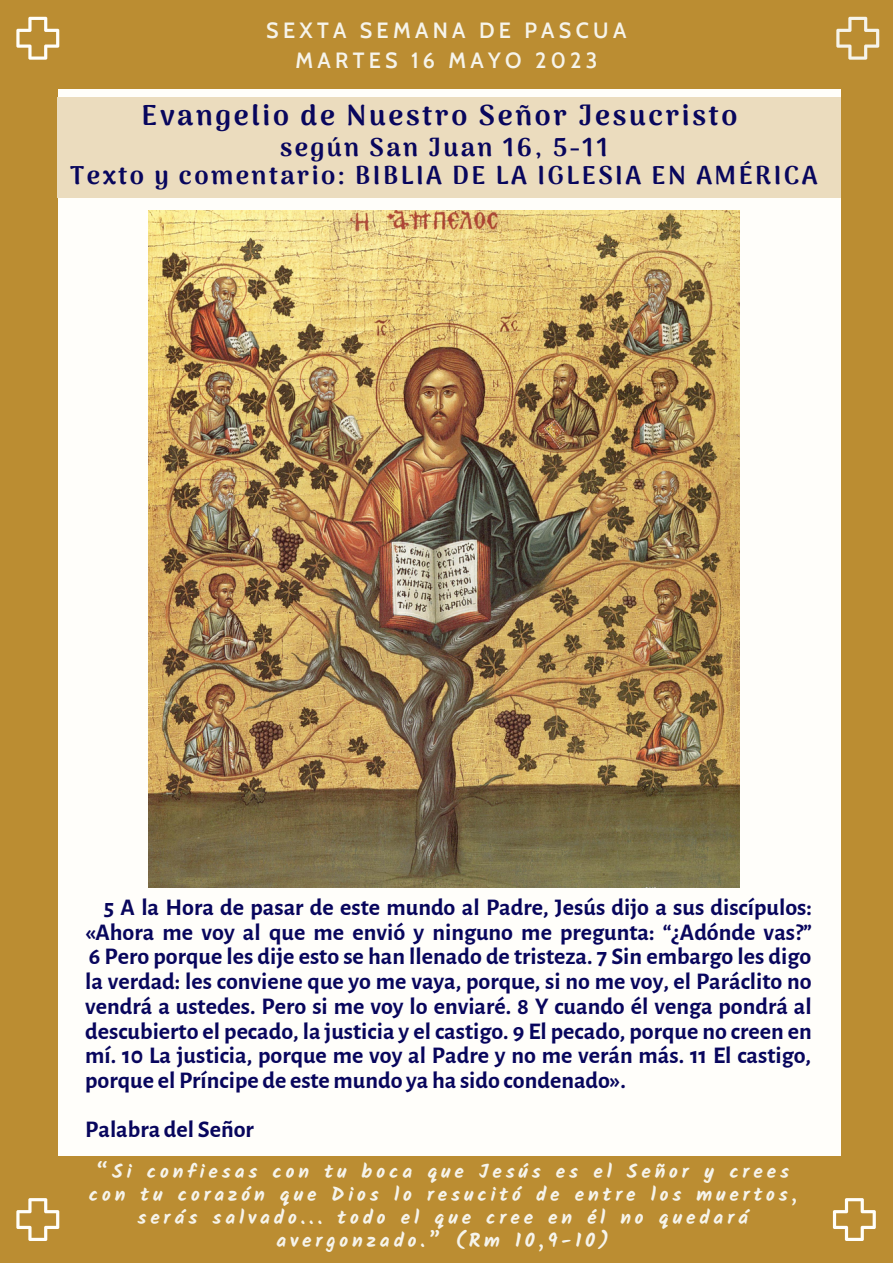
<style>
.page{position:relative;width:893px;height:1264px;background:#fff}
.page>*{position:absolute;margin:0;border:0;box-sizing:border-box;transform-origin:0 0}
.t1{font:900 28.5px "Arima Madurai";letter-spacing:.095em;color:#08065d}
.t2{font:900 25.5px "Arima Madurai";letter-spacing:.095em;color:#08065d}
.t3{font:700 24px/24.8px "Alegreya Sans";color:#08065d;text-align:justify}
.t4{font:600 21.45px "Cabin";letter-spacing:.2em;color:#f6f4eb}
.t5{font:700 19.35px/23.2px "Kalam";letter-spacing:.2em;color:#f6f4eb;text-align:center}
</style>
<div class="page">
<div style="left:0;top:0;width:892px;height:1262px;background:#bb8d32"></div>
<div style="left:58px;top:89px;width:782px;height:1067px;background:#fffefa"></div>
<div style="left:57px;top:97px;width:783px;height:101px;background:#ebdcbe"></div>
<svg style="left:16px;top:17px;width:43px;height:43px"></svg>
<svg style="left:832px;top:1198px;width:43px;height:42px"></svg>
<svg style="left:16px;top:1198px;width:43px;height:42px"></svg>
<svg style="left:836px;top:17px;width:43px;height:43px"></svg>
<img style="left:149px;top:210px;width:590px;height:677px">
<p class="t4" style="left:266px;top:18px;width:361px">SEXTA SEMANA DE PASCUA</p>
<p class="t4" style="left:295px;top:47px;width:303px">MARTES 16 MAYO 2023</p>
<p class="t1" style="left:142px;top:99px;width:597px">Evangelio de Nuestro Señor Jesucristo</p>
<p class="t2" style="left:280px;top:132px;width:329px">según San Juan 16, 5-11</p>
<p class="t2" style="left:70px;top:160px;width:749px">Texto y comentario: BIBLIA DE LA IGLESIA EN AMÉRICA</p>
<p class="t3" style="left:85px;top:895px;width:728px;text-indent:19px">5 A la Hora de pasar de este mundo al Padre, Jesús dijo a sus discípulos: «Ahora me voy al que me envió y ninguno me pregunta: “¿Adónde vas?” 6 Pero porque les dije esto se han llenado de tristeza. 7 Sin embargo les digo la verdad: les conviene que yo me vaya, porque, si no me voy, el Paráclito no vendrá a ustedes. Pero si me voy lo enviaré. 8 Y cuando él venga pondrá al descubierto el pecado, la justicia y el castigo. 9 El pecado, porque no creen en mí. 10 La justicia, porque me voy al Padre y no me verán más. 11 El castigo, porque el Príncipe de este mundo ya ha sido condenado».</p>
<p class="t3" style="left:85px;top:1117px;width:170px">Palabra del Señor</p>
<p class="t5" style="left:89px;top:1159px;width:709px">“Si confiesas con tu boca que Jesús es el Señor y crees con tu corazón que Dios lo resucitó de entre los muertos, serás salvado... todo el que cree en él no quedará avergonzado.” (Rm 10,9-10)</p>
</div>
